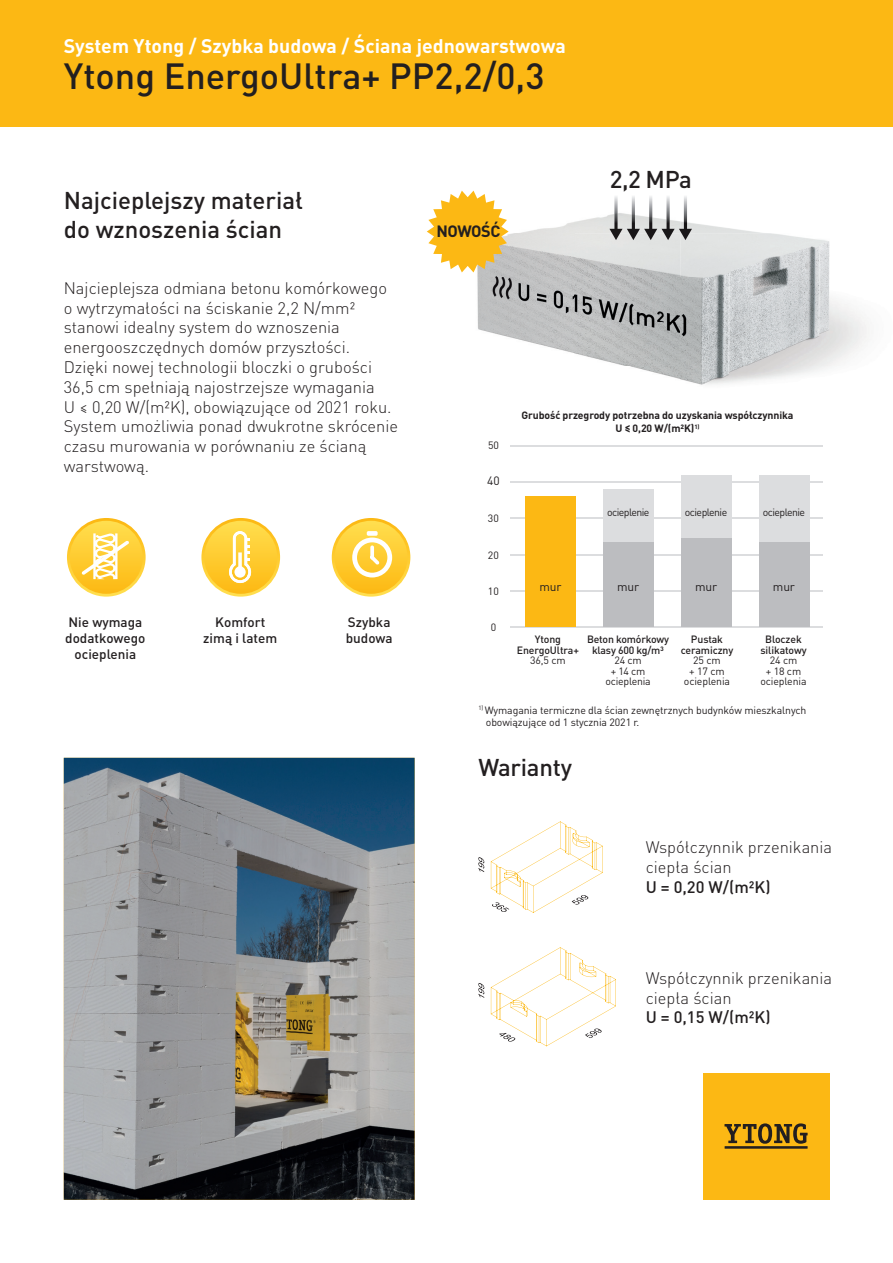
<style>
.page{position:relative;width:893px;height:1263px;background:#fff}
.page>*{position:absolute;margin:0;border:0;box-sizing:border-box;transform-origin:0 0}
.t1{font:500 36px "DIN Pro Pl";color:#231f20}
.t2{font:500 24px/28.8px "DIN Pro Pl";color:#231f20}
.t3{font:700 19.5px "DIN Pro Pl";color:#fff}
.t4{font:300 16.5px/19.8px "DIN Pro Pl";color:#231f20}
.t5{font:500 16.5px "DIN Pro Pl";color:#231f20}
.t6{font:700 16.2px "DIN Pro";letter-spacing:-.025em;color:#231f20}
.t7{font:500 13.5px/16.2px "DIN Pro Pl";color:#231f20;text-align:center}
.t8{font:12px "DIN Pro Pl";letter-spacing:-.01em;color:#231f20}
.t9{font:10.5px/10.5px "DIN Pro Pl";letter-spacing:-.01em;color:#231f20;text-align:center}
.t10{font:500 10.5px/10.5px "DIN Pro Pl";letter-spacing:-.01em;color:#231f20;text-align:center}
.t11{font:700 10.5px/13.5px "DIN Pro Pl";letter-spacing:-.01em;color:#231f20;text-align:center}
.t12{font:10.5px "DIN Pro Pl";letter-spacing:-.05em;color:#231f20}
</style>
<div class="page">
<div style="left:703px;top:1073px;width:126px;height:126px;background:#fcb814"></div>
<svg style="left:724px;top:1123px;width:84px;height:21px"></svg>
<hr style="left:725px;top:1146px;width:83px;height:3px;background:#231f20">
<div style="left:0;top:0;width:893px;height:126px;background:#fcb814"></div>
<img style="left:473px;top:190px;width:396px;height:195px">
<img style="left:64px;top:758px;width:351px;height:442px">
<svg style="left:478px;top:983px;width:6px;height:15px"></svg>
<svg style="left:491px;top:947px;width:125px;height:99px"></svg>
<svg style="left:478px;top:857px;width:6px;height:15px"></svg>
<svg style="left:491px;top:821px;width:112px;height:92px"></svg>
<svg style="left:201px;top:518px;width:79px;height:79px"></svg>
<svg style="left:67px;top:518px;width:79px;height:79px"></svg>
<svg style="left:332px;top:518px;width:78px;height:79px"></svg>
<div style="left:367px;top:531px;width:11px;height:5px;background:#fff;border-radius:2px"></div>
<svg style="left:427px;top:191px;width:82px;height:81px"></svg>
<hr style="left:510px;top:445px;width:312px;height:2px;background:#dcdddf">
<hr style="left:510px;top:481px;width:312px;height:2px;background:#dcdddf">
<hr style="left:510px;top:518px;width:312px;height:1px;background:#dcdddf">
<hr style="left:510px;top:554px;width:312px;height:1px;background:#dcdddf">
<hr style="left:510px;top:590px;width:312px;height:1px;background:#dcdddf">
<hr style="left:510px;top:626px;width:312px;height:2px;background:#dcdddf">
<div style="left:525px;top:496px;width:50px;height:130px;background:#fcb814"></div>
<div style="left:603px;top:541px;width:51px;height:85px;background:#bcbdc0"></div>
<div style="left:603px;top:489px;width:51px;height:52px;background:#dcdddf"></div>
<div style="left:681px;top:537px;width:51px;height:89px;background:#bcbdc0"></div>
<div style="left:681px;top:475px;width:51px;height:62px;background:#dcdddf"></div>
<div style="left:759px;top:541px;width:50px;height:85px;background:#bcbdc0"></div>
<div style="left:759px;top:475px;width:50px;height:66px;background:#dcdddf"></div>
<img style="left:609px;top:190px;width:14px;height:50px">
<img style="left:627px;top:190px;width:13px;height:50px">
<img style="left:644px;top:190px;width:13px;height:50px">
<img style="left:661px;top:190px;width:14px;height:50px">
<img style="left:679px;top:190px;width:13px;height:50px">
<p class="t3" style="left:64px;top:33px;width:504px">System Ytong / Szybka budowa / Ściana jednowarstwowa</p>
<h1 class="t1" style="left:64px;top:52px;width:482px">Ytong EnergoUltra+ PP2,2/0,3</h1>
<h2 class="t2" style="left:64px;top:185px;width:241px">Najcieplejszy materiał do wznoszenia ścian</h2>
<p class="t6" style="left:436px;top:218px;width:66px">NOWOŚĆ</p>
<h2 class="t2" style="left:610px;top:164px;width:84px">2,2 MPa</h2>
<p class="t4" style="left:64px;top:278px;width:336px">Najcieplejsza odmiana betonu komórkowego o wytrzymałości na ściskanie 2,2 N/mm² stanowi idealny system do wznoszenia energooszczędnych domów przyszłości.<br>Dzięki nowej technologii bloczki o grubości 36,5 cm spełniają najostrzejsze wymagania<br>U ≤ 0,20 W/(m²K), obowiązujące od 2021 roku.<br>System umożliwia ponad dwukrotne skrócenie czasu murowania w porównaniu ze ścianą warstwową.</p>
<p class="t7" style="left:65px;top:613px;width:82px">Nie wymaga dodatkowego ocieplenia</p>
<p class="t7" style="left:203px;top:613px;width:75px">Komfort zimą i latem</p>
<p class="t7" style="left:346px;top:613px;width:48px;text-align:left">Szybka budowa</p>
<p class="t9" style="left:488px;top:440px;width:12px">50</p>
<p class="t8" style="left:487px;top:473px;width:14px">40</p>
<p class="t9" style="left:488px;top:513px;width:12px">30</p>
<p class="t9" style="left:488px;top:549px;width:12px">20</p>
<p class="t9" style="left:488px;top:586px;width:12px">10</p>
<p class="t9" style="left:491px;top:621px;width:7px">0</p>
<p class="t11" style="left:522px;top:408px;width:273px">Grubość przegrody potrzebna do uzyskania współczynnika<br>U ≤ 0,20 W/(m²K)<sup>1)</sup></p>
<p class="t12" style="left:607px;top:506px;width:44px">ocieplenie</p>
<p class="t8" style="left:539px;top:579px;width:24px">mur</p>
<p class="t8" style="left:617px;top:579px;width:24px">mur</p>
<p class="t12" style="left:685px;top:506px;width:44px">ocieplenie</p>
<p class="t8" style="left:695px;top:579px;width:24px">mur</p>
<p class="t12" style="left:763px;top:506px;width:44px">ocieplenie</p>
<p class="t8" style="left:773px;top:579px;width:24px">mur</p>
<p class="t10" style="left:587px;top:634px;width:84px">Beton komórkowy klasy 600 kg/m³</p>
<p class="t9" style="left:605px;top:655px;width:47px">24 cm<br>+ 14 cm ocieplenia</p>
<p class="t10" style="left:517px;top:634px;width:64px">Ytong<br>EnergoUltra+</p>
<p class="t9" style="left:530px;top:655px;width:37px">36,5 cm</p>
<p class="t10" style="left:760px;top:634px;width:48px">Bloczek silikatowy</p>
<p class="t9" style="left:760px;top:655px;width:48px">24 cm<br>+ 18 cm ocieplenia</p>
<p class="t9" style="left:486px;top:704px;width:322px;line-height:12px;text-align:left;text-indent:-8px"><sup>1)</sup> Wymagania termiczne dla ścian zewnętrznych budynków mieszkalnych obowiązujące od 1 stycznia 2021 r.</p>
<p class="t10" style="left:681px;top:634px;width:54px">Pustak ceramiczny</p>
<p class="t9" style="left:684px;top:655px;width:48px">25 cm<br>+ 17 cm ocieplenia</p>
<h2 class="t2" style="left:478px;top:752px;width:95px">Warianty</h2>
<p class="t4" style="left:646px;top:837px;width:188px">Współczynnik przenikania ciepła ścian</p>
<p class="t5" style="left:646px;top:876px;width:126px">U = 0,20 W/(m²K)</p>
<p class="t4" style="left:646px;top:968px;width:188px">Współczynnik przenikania ciepła ścian</p>
<p class="t5" style="left:646px;top:1007px;width:126px">U = 0,15 W/(m²K)</p>
</div>
